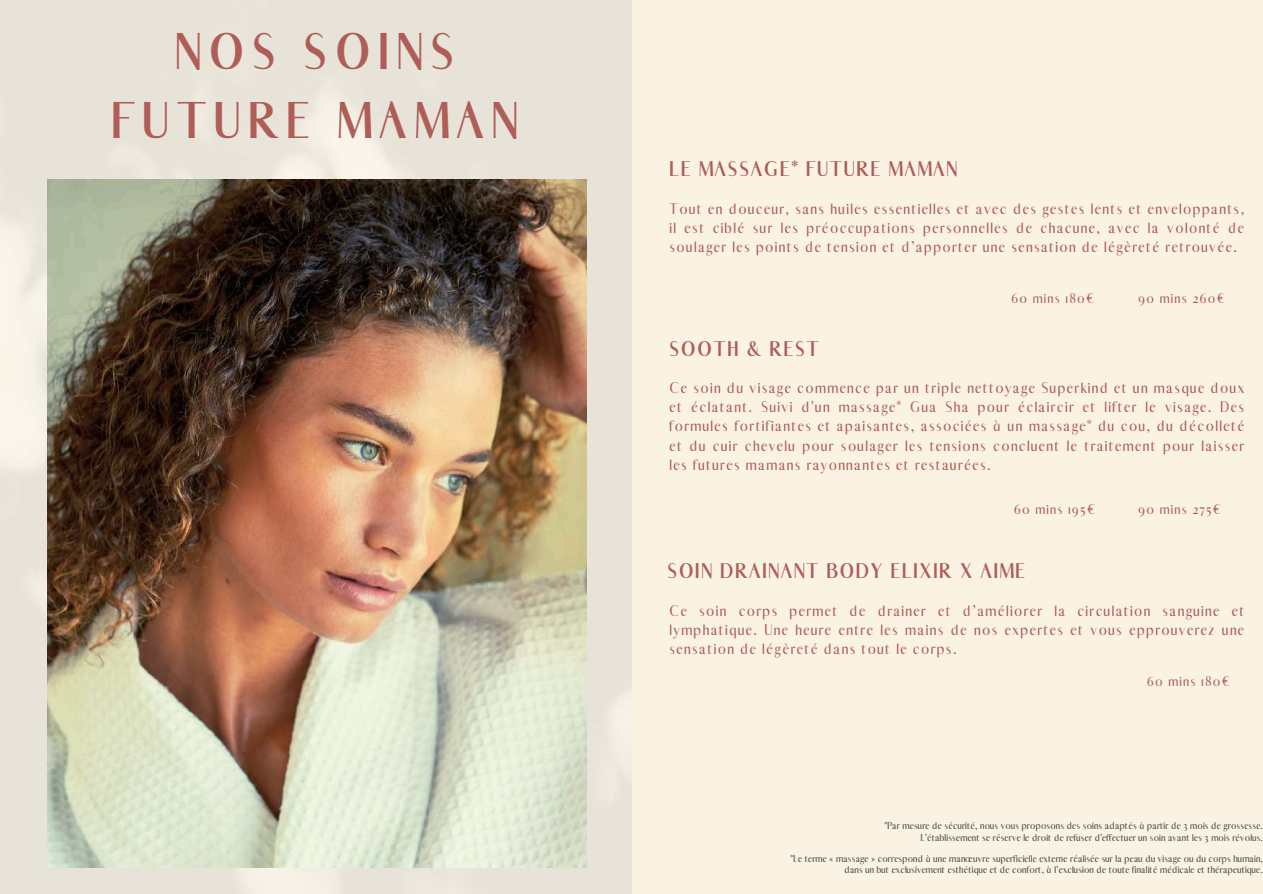
<style>
.page{position:relative;width:1263px;height:894px;background:#fff}
.page>*{position:absolute;margin:0;border:0;box-sizing:border-box;transform-origin:0 0}
.t1{font:700 49.5px/68.7px "Abiah";letter-spacing:.16em;color:#ae5d57;text-align:center}
.t2{font:700 20.4px "Abiah";letter-spacing:.09em;color:#ae5d57}
.t3{font:15px/19.2px "Abiah";letter-spacing:.09em;color:#ae5d57;text-align:justify}
.t4{font:13.5px "Abiah";letter-spacing:.09em;color:#ae5d57}
.t5{font:9.75px/11.4px "Abiah";letter-spacing:.015em;color:#474747;text-align:right}
</style>
<div class="page">
<div style="left:0;top:0;width:1263px;height:893px;background:#faf3e4"></div>
<img style="left:0;top:0;width:631px;height:893px">
<img style="left:47px;top:179px;width:539px;height:688px">
<h1 class="t1" style="left:112px;top:18px;width:408px">NOS SOINS<br>FUTURE MAMAN</h1>
<h2 class="t2" style="left:670px;top:156px;width:289px">LE MASSAGE* FUTURE MAMAN</h2>
<p class="t3" style="left:670px;top:199px;width:576px">Tout en douceur, sans huiles essentielles et avec des gestes lents et enveloppants, il est ciblé sur les préoccupations personnelles de chacune, avec la volonté de soulager les points de tension et d’apporter une sensation de légèreté retrouvée.</p>
<p class="t4" style="left:1138px;top:290px;width:88px">90 mins 260€</p>
<h2 class="t2" style="left:670px;top:336px;width:150px">SOOTH &amp; REST</h2>
<p class="t3" style="left:670px;top:378px;width:576px;text-align:left">Ce soin du visage commence par un triple nettoyage Superkind et un masque doux et éclatant. Suivi d'un massage* Gua Sha pour éclaircir et lifter le visage. Des formules fortifiantes et apaisantes, associées à un massage* du cou, du décolleté et du cuir chevelu pour soulager les tensions concluent le traitement pour laisser les futures mamans rayonnantes et restaurées.</p>
<p class="t4" style="left:1014px;top:501px;width:83px">60 mins 195€</p>
<p class="t4" style="left:1138px;top:501px;width:85px">90 mins 275€</p>
<p class="t4" style="left:1011px;top:290px;width:85px">60 mins 180€</p>
<h2 class="t2" style="left:667px;top:558px;width:359px">SOIN DRAINANT BODY ELIXIR X AIME</h2>
<p class="t3" style="left:670px;top:600px;width:576px">Ce soin corps permet de drainer et d’améliorer la circulation sanguine et lymphatique. Une heure entre les mains de nos expertes et vous epprouverez une sensation de légèreté dans tout le corps.</p>
<p class="t4" style="left:1147px;top:673px;width:85px">60 mins 180€</p>
<p class="t5" style="left:884px;top:820px;width:380px">*Par mesure de sécurité, nous vous proposons des soins adaptés à partir de 3 mois de grossesse.<br>L'établissement se réserve le droit de refuser d'effectuer un soin avant les 3 mois révolus.</p>
<p class="t5" style="left:791px;top:852px;width:474px">*Le terme « massage » correspond à une manœuvre superficielle externe réalisée sur la peau du visage ou du corps humain, dans un but exclusivement esthétique et de confort, à l’exclusion de toute finalité médicale et thérapeutique.</p>
</div>
